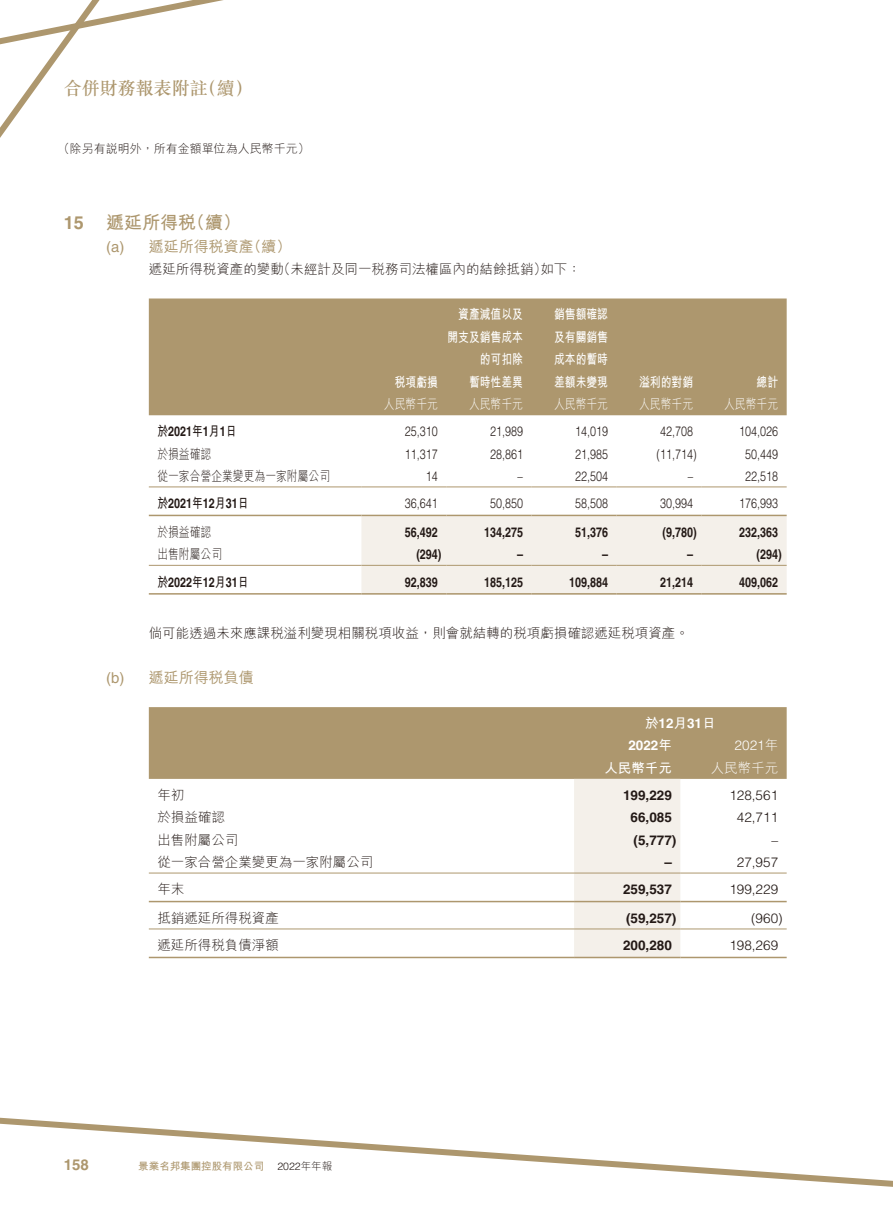
<style>
.page{position:relative;width:893px;height:1212px;background:#fff}
.page>*{position:absolute;margin:0;border:0;box-sizing:border-box;transform-origin:0 0}
.t1{font:500 18px "M Sung HK";color:#ad976e}
.t2{font:700 18px "M Hei HK";color:#ad976e}
.t3{font:700 18px "Helvetica LT Std";color:#ad976e}
.t4{font:500 15px "M Hei HK";color:#ad976e}
.t5{font:700 15px "Helvetica LT Std";color:#ad976e}
.t6{font:300 13.5px "M Hei HK";color:#231916}
.t7{font:700 13.5px "Helvetica LT Std";color:#231916;scale:.8 1}
.t8{font:300 13.5px "Helvetica LT Std";color:#231916;scale:.8 1}
.t9{font:700 13.5px/22.5px "M Hei HK";color:#fff;text-align:right;scale:.8 1}
.t10{font:700 13.5px "Helvetica LT Std";color:#231916}
.t11{font:300 13.5px "Helvetica LT Std";color:#231916}
.t12{font:300 13.5px "M Hei HK";color:#231916;scale:.8 1}
.t13{font:300 13.5px "M Hei HK";color:#fff;scale:.8 1}
.t14{font:700 13.5px/22.5px "Helvetica LT Std";color:#fff}
.t15{font:300 13.5px "Helvetica LT Std";color:#fff}
.t16{font:700 13.5px "M Hei HK";color:#fff}
.t17{font:300 13.5px "M Hei HK";color:#fff}
.t18{font:300 12px "M Hei HK";color:#231916}
.t19{font:700 10.5px "M Hei HK";color:#ad976e}
.t20{font:300 10.5px "Helvetica LT Std";color:#231916}
.s1{font-family:"Helvetica LT Std";font-weight:400}
.s2{font-family:"M Hei HK"}
</style>
<div class="page">
<svg style="left:0;top:1117px;width:893px;height:70px"></svg>
<svg style="left:0;top:0;width:223px;height:138px"></svg>
<div style="left:149px;top:298px;width:638px;height:117px;background:#ad976e"></div>
<div style="left:361px;top:516px;width:426px;height:77px;background:#f4f0ea"></div>
<hr style="left:149px;top:486px;width:212px;height:1px;background:#ad976e">
<hr style="left:361px;top:486px;width:85px;height:1px;background:#ad976e">
<hr style="left:446px;top:486px;width:85px;height:1px;background:#ad976e">
<hr style="left:531px;top:486px;width:86px;height:1px;background:#ad976e">
<hr style="left:617px;top:486px;width:85px;height:1px;background:#ad976e">
<hr style="left:702px;top:486px;width:85px;height:1px;background:#ad976e">
<hr style="left:149px;top:515px;width:212px;height:1px;background:#ad976e">
<hr style="left:361px;top:515px;width:85px;height:1px;background:#ad976e">
<hr style="left:446px;top:515px;width:85px;height:1px;background:#ad976e">
<hr style="left:531px;top:515px;width:86px;height:1px;background:#ad976e">
<hr style="left:617px;top:515px;width:85px;height:1px;background:#ad976e">
<hr style="left:702px;top:515px;width:85px;height:1px;background:#ad976e">
<hr style="left:149px;top:565px;width:212px;height:1px;background:#ad976e">
<hr style="left:361px;top:565px;width:85px;height:1px;background:#ad976e">
<hr style="left:446px;top:565px;width:85px;height:1px;background:#ad976e">
<hr style="left:531px;top:565px;width:86px;height:1px;background:#ad976e">
<hr style="left:617px;top:565px;width:85px;height:1px;background:#ad976e">
<hr style="left:702px;top:565px;width:85px;height:1px;background:#ad976e">
<hr style="left:149px;top:593px;width:212px;height:2px;background:#ad976e">
<hr style="left:361px;top:593px;width:85px;height:2px;background:#ad976e">
<hr style="left:446px;top:593px;width:85px;height:2px;background:#ad976e">
<hr style="left:531px;top:593px;width:86px;height:2px;background:#ad976e">
<hr style="left:617px;top:593px;width:85px;height:2px;background:#ad976e">
<hr style="left:702px;top:593px;width:85px;height:2px;background:#ad976e">
<div style="left:149px;top:707px;width:638px;height:72px;background:#ad976e"></div>
<div style="left:574px;top:779px;width:106px;height:178px;background:#f4f0ea"></div>
<hr style="left:149px;top:873px;width:425px;height:1px;background:#ad976e">
<hr style="left:574px;top:873px;width:106px;height:1px;background:#ad976e">
<hr style="left:680px;top:873px;width:107px;height:1px;background:#ad976e">
<hr style="left:149px;top:901px;width:425px;height:1px;background:#ad976e">
<hr style="left:574px;top:901px;width:106px;height:1px;background:#ad976e">
<hr style="left:680px;top:901px;width:107px;height:1px;background:#ad976e">
<hr style="left:149px;top:928px;width:425px;height:1px;background:#ad976e">
<hr style="left:574px;top:928px;width:106px;height:1px;background:#ad976e">
<hr style="left:680px;top:928px;width:107px;height:1px;background:#ad976e">
<hr style="left:149px;top:957px;width:425px;height:1px;background:#ad976e">
<hr style="left:574px;top:957px;width:106px;height:1px;background:#ad976e">
<hr style="left:680px;top:957px;width:107px;height:1px;background:#ad976e">
<h1 class="t1" style="left:64px;top:76px;width:190px">合併財務報表附註（續）</h1>
<p class="t18" style="left:58px;top:143px;width:253px">（除另有說明外，所有金額單位為人民幣千元）</p>
<h1 class="t3" style="left:64px;top:211px;width:22px">15</h1>
<h1 class="t2" style="left:106px;top:209px;width:137px">遞延所得稅（續）</h1>
<p class="t4" style="left:106px;top:235px;width:187px"><span class="s1">(a)</span> 遞延所得稅資產（續）</p>
<p class="t6" style="left:149px;top:262px;width:433px">遞延所得稅資產的變動（未經計及同一稅務司法權區內的結餘抵銷）如下：</p>
<p class="t9" style="left:395px;top:369px;width:55px">稅項虧損</p>
<p class="t9" style="left:447px;top:302px;width:96px">資產減值以及開支及銷售成本的可扣除<br>暫時性差異</p>
<p class="t9" style="left:554px;top:302px;width:69px;text-align:justify">銷售額確認及有關銷售成本的暫時差額未變現</p>
<p class="t9" style="left:639px;top:369px;width:69px">溢利的對銷</p>
<p class="t9" style="left:757px;top:369px;width:29px">總計</p>
<p class="t13" style="left:384px;top:397px;width:69px">人民幣千元</p>
<p class="t13" style="left:469px;top:397px;width:69px">人民幣千元</p>
<p class="t13" style="left:554px;top:397px;width:69px">人民幣千元</p>
<p class="t13" style="left:639px;top:397px;width:69px">人民幣千元</p>
<p class="t13" style="left:724px;top:397px;width:69px">人民幣千元</p>
<p class="t7" style="left:157px;top:423px;width:101px"><span class="s2">於</span>2021<span class="s2">年</span>1<span class="s2">月</span>1<span class="s2">日</span></p>
<p class="t8" style="left:405px;top:423px;width:43px">25,310</p>
<p class="t8" style="left:490px;top:423px;width:43px">21,989</p>
<p class="t8" style="left:575px;top:423px;width:43px">14,019</p>
<p class="t8" style="left:660px;top:423px;width:43px">42,708</p>
<p class="t8" style="left:739px;top:423px;width:50px">104,026</p>
<p class="t12" style="left:157px;top:447px;width:69px">於損益確認</p>
<p class="t8" style="left:405px;top:445px;width:43px">11,317</p>
<p class="t8" style="left:490px;top:445px;width:43px">28,861</p>
<p class="t8" style="left:575px;top:445px;width:43px">21,985</p>
<p class="t8" style="left:656px;top:445px;width:52px">(11,714)</p>
<p class="t8" style="left:745px;top:445px;width:43px">50,449</p>
<p class="t12" style="left:157px;top:469px;width:218px">從一家合營企業變更為一家附屬公司</p>
<p class="t8" style="left:426px;top:468px;width:17px">14</p>
<p class="t8" style="left:518px;top:468px;width:8px">–</p>
<p class="t8" style="left:575px;top:468px;width:43px">22,504</p>
<p class="t8" style="left:688px;top:468px;width:8px">–</p>
<p class="t8" style="left:745px;top:468px;width:43px">22,518</p>
<p class="t7" style="left:157px;top:495px;width:116px"><span class="s2">於</span>2021<span class="s2">年</span>12<span class="s2">月</span>31<span class="s2">日</span></p>
<p class="t8" style="left:405px;top:495px;width:43px">36,641</p>
<p class="t8" style="left:490px;top:495px;width:43px">50,850</p>
<p class="t8" style="left:575px;top:495px;width:43px">58,508</p>
<p class="t8" style="left:660px;top:495px;width:43px">30,994</p>
<p class="t8" style="left:739px;top:495px;width:50px">176,993</p>
<p class="t12" style="left:157px;top:525px;width:69px">於損益確認</p>
<p class="t7" style="left:405px;top:524px;width:43px">56,492</p>
<p class="t7" style="left:484px;top:524px;width:50px">134,275</p>
<p class="t7" style="left:575px;top:524px;width:43px">51,376</p>
<p class="t7" style="left:662px;top:524px;width:44px">(9,780)</p>
<p class="t7" style="left:739px;top:524px;width:50px">232,363</p>
<p class="t12" style="left:157px;top:548px;width:82px">出售附屬公司</p>
<p class="t7" style="left:416px;top:546px;width:33px">(294)</p>
<p class="t7" style="left:517px;top:546px;width:9px">–</p>
<p class="t7" style="left:602px;top:546px;width:9px">–</p>
<p class="t7" style="left:687px;top:546px;width:9px">–</p>
<p class="t7" style="left:756px;top:546px;width:33px">(294)</p>
<p class="t7" style="left:157px;top:573px;width:116px"><span class="s2">於</span>2022<span class="s2">年</span>12<span class="s2">月</span>31<span class="s2">日</span></p>
<p class="t7" style="left:405px;top:573px;width:43px">92,839</p>
<p class="t7" style="left:484px;top:573px;width:50px">185,125</p>
<p class="t7" style="left:569px;top:573px;width:50px">109,884</p>
<p class="t7" style="left:660px;top:573px;width:43px">21,214</p>
<p class="t7" style="left:739px;top:573px;width:50px">409,062</p>
<p class="t6" style="left:149px;top:626px;width:541px">倘可能透過未來應課稅溢利變現相關稅項收益，則會就結轉的稅項虧損確認遞延稅項資產。</p>
<p class="t4" style="left:106px;top:666px;width:149px"><span class="s1">(b)</span> 遞延所得稅負債</p>
<p class="t14" style="left:628px;top:712px;width:89px;text-indent:17px"><span class="s2">於</span>12<span class="s2">月</span>31<span class="s2">日<br></span>2022<span class="s2">年</span></p>
<p class="t15" style="left:735px;top:737px;width:45px">2021<span class="s2">年</span></p>
<p class="t16" style="left:604px;top:758px;width:69px">人民幣千元</p>
<p class="t17" style="left:711px;top:761px;width:69px">人民幣千元</p>
<p class="t6" style="left:157px;top:788px;width:28px">年初</p>
<p class="t10" style="left:623px;top:787px;width:50px">199,229</p>
<p class="t11" style="left:729px;top:786px;width:50px">128,561</p>
<p class="t6" style="left:157px;top:810px;width:69px">於損益確認</p>
<p class="t10" style="left:631px;top:809px;width:43px">66,085</p>
<p class="t11" style="left:737px;top:809px;width:43px">42,711</p>
<p class="t6" style="left:157px;top:833px;width:82px">出售附屬公司</p>
<p class="t10" style="left:634px;top:832px;width:44px">(5,777)</p>
<p class="t11" style="left:771px;top:831px;width:8px">–</p>
<p class="t6" style="left:157px;top:855px;width:217px">從一家合營企業變更為一家附屬公司</p>
<p class="t10" style="left:664px;top:854px;width:9px">–</p>
<p class="t11" style="left:737px;top:854px;width:43px">27,957</p>
<p class="t6" style="left:157px;top:882px;width:28px">年末</p>
<p class="t10" style="left:623px;top:881px;width:50px">259,537</p>
<p class="t11" style="left:729px;top:881px;width:50px">199,229</p>
<p class="t6" style="left:157px;top:911px;width:123px">抵銷遞延所得稅資產</p>
<p class="t10" style="left:626px;top:910px;width:52px">(59,257)</p>
<p class="t11" style="left:751px;top:910px;width:33px">(960)</p>
<p class="t6" style="left:157px;top:938px;width:123px">遞延所得稅負債淨額</p>
<p class="t10" style="left:623px;top:937px;width:50px">200,280</p>
<p class="t11" style="left:729px;top:937px;width:50px">198,269</p>
<p class="t5" style="left:64px;top:1155px;width:27px">158</p>
<p class="t19" style="left:138px;top:1159px;width:128px">景業名邦集團控股有限公司</p>
<p class="t20" style="left:277px;top:1160px;width:56px">2022<span class="s2">年年報</span></p>
</div>
